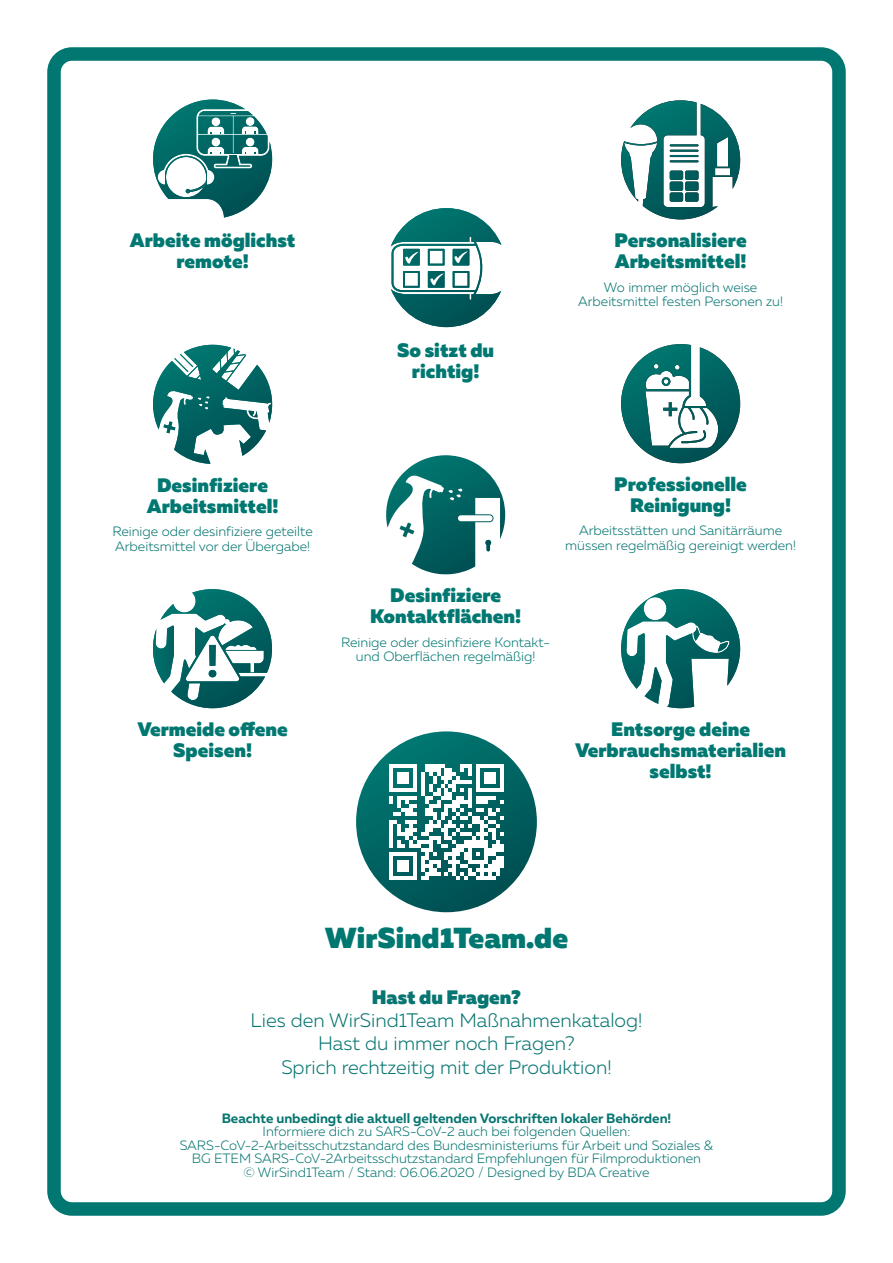
<style>
.page{position:relative;width:893px;height:1263px;background:#fff}
.page>*{position:absolute;margin:0;border:0;box-sizing:border-box;transform-origin:0 0}
.t1{font:900 28.95px "Muller";color:#007871}
.t2{font:900 19.5px/21px "Muller";color:#007871;text-align:center}
.t3{font:300 19.5px "Muller";color:#077571}
.t4{font:900 19.5px "Muller";color:#077571}
.t5{font:300 13.5px "Muller";color:#077571}
.t6{font:700 13.5px "Muller";color:#077571}
.t7{font:300 13.5px/14.9px "Muller";color:#067470}
.t8{font:300 13.5px/14.9px "Muller";color:#007871;text-align:center}
</style>
<div class="page">
<div style="left:47px;top:47px;width:799px;height:1169px;border:14px solid #007871;border-radius:18px"></div>
<svg style="left:621px;top:100px;width:119px;height:119px"></svg>
<svg style="left:670px;top:144px;width:28px;height:2px"></svg>
<svg style="left:670px;top:150px;width:28px;height:2px"></svg>
<hr style="left:670px;top:155px;width:28px;height:2px;background:#006361">
<svg style="left:670px;top:160px;width:28px;height:2px"></svg>
<svg style="left:621px;top:344px;width:119px;height:119px"></svg>
<svg style="left:621px;top:589px;width:119px;height:119px"></svg>
<svg style="left:386px;top:455px;width:119px;height:119px"></svg>
<svg style="left:391px;top:208px;width:110px;height:119px"></svg>
<svg style="left:153px;top:100px;width:119px;height:118px"></svg>
<svg style="left:153px;top:589px;width:119px;height:119px"></svg>
<div style="left:209px;top:645px;width:7px;height:21px;background:#006160"></div>
<svg style="left:153px;top:345px;width:119px;height:119px"></svg>
<div style="left:356px;top:731px;width:181px;height:181px;background:linear-gradient(to bottom,#067872,#005053);border-radius:90px"></div>
<svg style="left:389px;top:764px;width:115px;height:116px"></svg>
<hr style="left:500px;top:856px;width:4px;height:12px;background:#fff">
<p class="t2" style="left:130px;top:230px;width:167px">Arbeite möglichst remote!</p>
<p class="t2" style="left:397px;top:340px;width:98px">So sitzt du</p>
<p class="t2" style="left:412px;top:361px;width:69px">richtig!</p>
<p class="t2" style="left:614px;top:230px;width:134px">Personalisiere</p>
<p class="t2" style="left:615px;top:251px;width:133px">Arbeitsmittel!</p>
<p class="t5" style="left:604px;top:279px;width:155px">Wo immer möglich weise</p>
<p class="t5" style="left:578px;top:294px;width:206px">Arbeitsmittel festen Personen zu!</p>
<p class="t2" style="left:157px;top:475px;width:112px">Desinfiziere</p>
<p class="t2" style="left:147px;top:496px;width:133px">Arbeitsmittel!</p>
<p class="t7" style="left:112px;top:524px;width:202px">Reinige oder desinfiziere geteilte<br>Arbeitsmittel vor der Übergabe!</p>
<p class="t2" style="left:137px;top:719px;width:152px">Vermeide offene</p>
<p class="t2" style="left:173px;top:740px;width:80px">Speisen!</p>
<p class="t2" style="left:390px;top:585px;width:112px">Desinfiziere</p>
<p class="t2" style="left:370px;top:606px;width:152px">Kontaktflächen!</p>
<p class="t8" style="left:341px;top:634px;width:211px">Reinige oder desinfiziere Kontakt&shy;und Oberflächen regelmäßig!</p>
<p class="t2" style="left:614px;top:474px;width:134px">Professionelle</p>
<p class="t2" style="left:630px;top:495px;width:102px">Reinigung!</p>
<p class="t5" style="left:579px;top:523px;width:204px">Arbeitsstätten und Sanitärräume</p>
<p class="t5" style="left:565px;top:537px;width:232px">müssen regelmäßig gereinigt werden!</p>
<p class="t2" style="left:611px;top:719px;width:140px">Entsorge deine</p>
<p class="t2" style="left:575px;top:740px;width:213px">Verbrauchsmaterialien selbst!</p>
<p class="t1" style="left:325px;top:919px;width:245px">WirSind1Team.de</p>
<p class="t4" style="left:372px;top:984px;width:151px">Hast du Fragen?</p>
<p class="t3" style="left:250px;top:1008px;width:393px">Lies den WirSind1Team Maßnahmenkatalog!</p>
<p class="t3" style="left:318px;top:1032px;width:258px">Hast du immer noch Fragen?</p>
<p class="t3" style="left:281px;top:1055px;width:332px">Sprich rechtzeitig mit der Produktion!</p>
<p class="t6" style="left:222px;top:1110px;width:451px">Beachte unbedingt die aktuell geltenden Vorschriften lokaler Behörden!</p>
<p class="t5" style="left:263px;top:1124px;width:369px">Informiere dich zu SARS-CoV-2 auch bei folgenden Quellen:</p>
<p class="t5" style="left:180px;top:1137px;width:535px">SARS-CoV-2-Arbeitsschutzstandard des Bundesministeriums für Arbeit und Soziales &amp;</p>
<p class="t5" style="left:192px;top:1151px;width:511px">BG ETEM SARS-CoV-2Arbeitsschutzstandard Empfehlungen für Filmproduktionen</p>
<p class="t5" style="left:243px;top:1164px;width:408px">© WirSind1Team / Stand: 06.06.2020 / Designed by BDA Creative</p>
</div>
